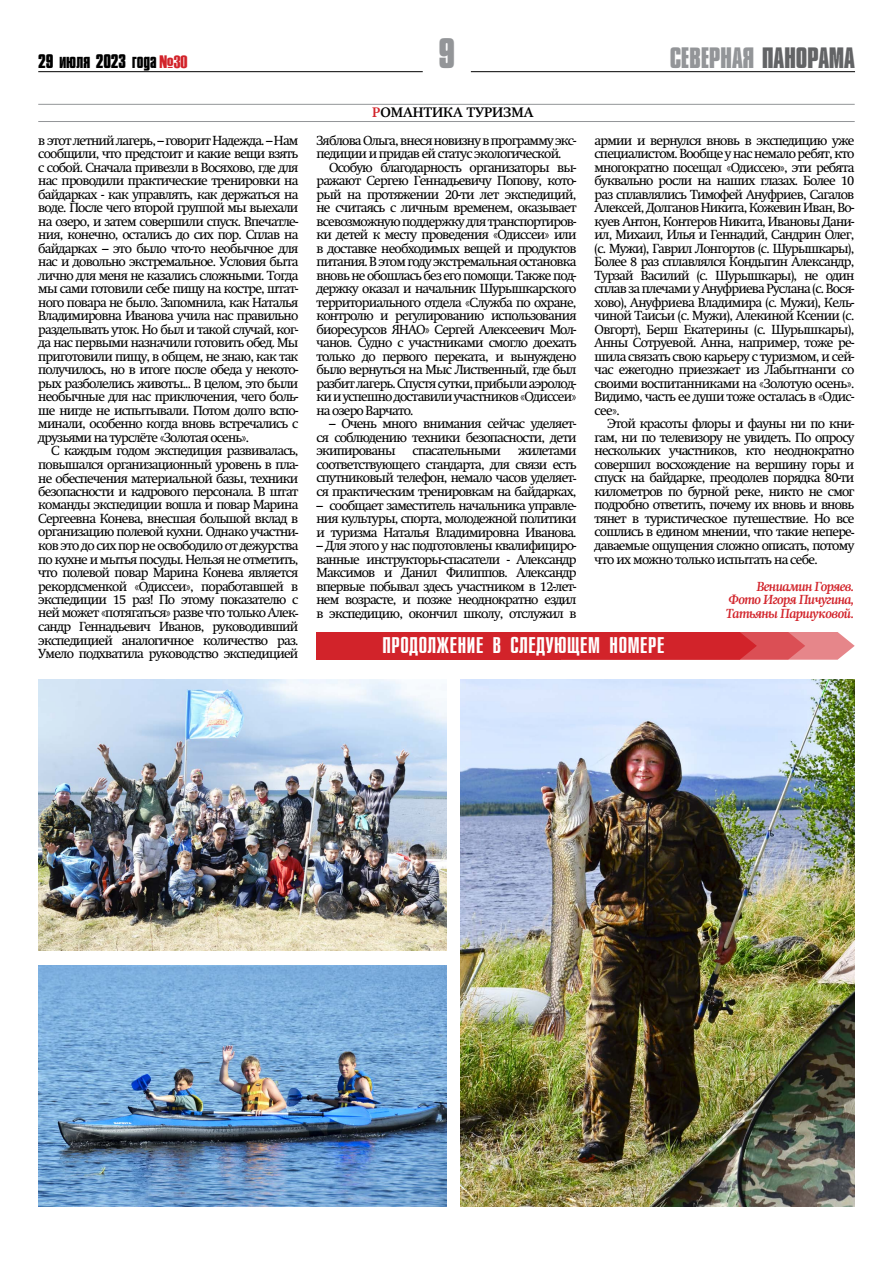
<style>
.page{position:relative;width:893px;height:1263px;background:#fff}
.page>*{position:absolute;margin:0;border:0;box-sizing:border-box;transform-origin:0 0}
.t1{font:700 39px "Compacta MT Cyrillic";color:#939598}
.t2{font:700 27px "Compacta MT Cyrillic";letter-spacing:-.01em;color:#939598}
.t3{font:20.7px "Zagolovok SP";letter-spacing:.03em;color:#fff;scale:1.11 1}
.t4{font:700 18px "Compacta MT Cyrillic";letter-spacing:-.01em;color:#000}
.t5{font:700 13.5px "Swift";color:#000}
.t6{font:13.05px/13.5px "Swift";letter-spacing:-.06em;color:#000;text-align:justify}
.t7{font:italic 700 13.05px/13.5px "Swift";letter-spacing:-.05em;color:#d2232a;text-align:justify}
.s1{font-family:"Haettenschweiler";font-weight:400;color:#d2232a}
.s2{color:#636466}
.s3{color:#d2232a}
</style>
<div class="page">
<hr style="left:38px;top:71px;width:385px;height:1px;background:#000">
<hr style="left:471px;top:71px;width:384px;height:1px;background:#000">
<hr style="left:38px;top:121px;width:817px;height:1px;background:#939598">
<hr style="left:38px;top:104px;width:817px;height:1px;background:#939598">
<svg style="left:316px;top:632px;width:539px;height:28px;background:#d8444a"></svg>
<div style="left:316px;top:638px;width:414px;height:18px;background:#d2232a"></div>
<img style="left:38px;top:680px;width:408px;height:270px">
<img style="left:461px;top:680px;width:393px;height:527px">
<img style="left:38px;top:965px;width:409px;height:242px">
<h3 class="t4" style="left:38px;top:50px;width:151px">29 июля 2023 года <span class="s1">№30</span></h3>
<p class="t6" style="left:38px;top:134px;width:262px">в этот летний лагерь, – говорит Надежда. – Нам сообщили, что предстоит и какие вещи взять с собой. Сначала привезли в Восяхово, где для нас проводили практические тренировки на байдарках - как управлять, как держаться на воде. После чего второй группой мы выехали на озеро, и затем совершили спуск. Впечатле&shy;ния, конечно, остались до сих пор. Сплав на байдарках – это было что-то необычное для нас и довольно экстремальное. Условия быта лично для меня не казались сложными. Тогда мы сами готовили себе пищу на костре, штат&shy;ного повара не было. Запомнила, как Наталья Владимировна Иванова учила нас правильно разделывать уток. Но был и такой случай, ког&shy;да нас первыми назначили готовить обед. Мы приготовили пищу, в общем, не знаю, как так получилось, но в итоге после обеда у некото&shy;рых разболелись животы... В целом, это были необычные для нас приключения, чего боль&shy;ше нигде не испытывали. Потом долго вспо&shy;минали, особенно когда вновь встречались с друзьями на турслёте «Золотая осень».</p>
<p class="t6" style="left:38px;top:444px;width:262px;text-indent:13px">С каждым годом экспедиция развивалась, повышался организационный уровень в пла&shy;не обеспечения материальной базы, техники безопасности и кадрового персонала. В штат команды экспедиции вошла и повар Марина Сергеевна Конева, внесшая большой вклад в организацию полевой кухни. Однако участни&shy;ков это до сих пор не освободило от дежурства по кухне и мытья посуды. Нельзя не отметить, что полевой повар Марина Конева является рекордсменкой «Одиссеи», поработавшей в экспедиции 15 раз! По этому показателю с ней может «потягаться» разве что только Алек&shy;сандр Геннадьевич Иванов, руководивший экспедицией аналогичное количество раз.<br>Умело подхватила руководство экспедицией</p>
<h1 class="t1" style="left:438px;top:28px;width:18px">9</h1>
<h2 class="t2" style="left:670px;top:40px;width:186px">СЕВЕРНАЯ <span class="s2">ПАНОРАМА</span></h2>
<p class="t5" style="left:372px;top:104px;width:163px"><span class="s3">р</span>омантика туризма</p>
<p class="t6" style="left:316px;top:134px;width:262px">Зяблова Ольга, внеся новизну в программу экс&shy;педиции и придав ей статус экологической.</p>
<p class="t6" style="left:316px;top:161px;width:262px;text-indent:13px">Особую благодарность организаторы вы&shy;ражают Сергею Геннадьевичу Попову, кото&shy;рый на протяжении 20-ти лет экспедиций, не считаясь с личным временем, оказывает всевозможную поддержку для транспортиров&shy;ки детей к месту проведения «Одиссеи» или в доставке необходимых вещей и продуктов питания. В этом году экстремальная остановка вновь не обошлась без его помощи. Также под&shy;держку оказал и начальник Шурышкарского территориального отдела «Служба по охране, контролю и регулированию использования биоресурсов ЯНАО» Сергей Алексеевич Мол&shy;чанов. Судно с участниками смогло доехать только до первого переката, и вынуждено было вернуться на Мыс Лиственный, где был разбит лагерь. Спустя сутки, прибыли аэролод&shy;ки и успешно доставили участников «Одиссеи» на озеро Варчато.</p>
<p class="t6" style="left:316px;top:417px;width:262px;text-indent:13px">– Очень много внимания сейчас уделяет&shy;ся соблюдению техники безопасности, дети экипированы</p>
<p class="t6" style="left:316px;top:444px;width:262px;text-indent:202px">жилетами соответствующего стандарта, для связи есть спутниковый телефон, немало часов уделяет&shy;ся практическим тренировкам на байдарках,</p>
<p class="t6" style="left:316px;top:498px;width:262px">– сообщает заместитель начальника управле&shy;ния культуры, спорта, молодежной политики и туризма Наталья Владимировна Иванова.</p>
<p class="t6" style="left:316px;top:539px;width:262px">– Для этого у нас подготовлены квалифициро&shy;ванные инструкторы-спасатели - Александр Максимов и Данил Филиппов. Александр впервые побывал здесь участником в 12-лет&shy;нем возрасте, и позже неоднократно ездил в экспедицию, окончил школу, отслужил в</p>
<p class="t6" style="left:413px;top:444px;width:90px">спасательными</p>
<p class="t6" style="left:595px;top:134px;width:261px">армии и вернулся вновь в экспедицию уже специалистом. Вообще у нас немало ребят, кто многократно посещал «Одиссею», эти ребята буквально росли на наших глазах. Более 10 раз сплавлялись Тимофей Ануфриев, Сагалов Алексей, Долганов Никита, Кожевин Иван, Во&shy;куев Антон, Контеров Никита, Ивановы Дани&shy;ил, Михаил, Илья и Геннадий, Сандрин Олег, (с. Мужи), Гаврил Лонгортов (с. Шурышкары), Более 8 раз сплавлялся Кондыгин Александр, Турзай Василий (с. Шурышкары), не один сплав за плечами у Ануфриева Руслана (с. Вося&shy;хово), Ануфриева Владимира (с. Мужи), Кель&shy;чиной Таисьи (с. Мужи), Алекиной Ксении (с.<br>Овгорт), Берш Екатерины (с. Шурышкары), Анны Сотруевой. Анна, например, тоже ре&shy;шила связать свою карьеру с туризмом, и сей&shy;час ежегодно приезжает из Лабытнанги со своими воспитанниками на «Золотую осень».<br>Видимо, часть ее души тоже осталась в «Одис&shy;сее».</p>
<p class="t6" style="left:595px;top:417px;width:261px;text-indent:13px">Этой красоты флоры и фауны ни по кни&shy;гам, ни по телевизору не увидеть. По опросу нескольких участников, кто неоднократно совершил восхождение на вершину горы и спуск на байдарке, преодолев порядка 80-ти километров по бурной реке, никто не смог подробно ответить, почему их вновь и вновь тянет в туристическое путешествие. Но все сошлись в едином мнении, что такие непере&shy;даваемые ощущения сложно описать, потому что их можно только испытать на себе.</p>
<p class="t7" style="left:726px;top:579px;width:130px;text-indent:30px">Вениамин Горяев.<br>Фото Игоря Пичугина, Татьяны Паршуковой.</p>
<h3 class="t3" style="left:382px;top:633px;width:255px">продолжение в следующем номере</h3>
</div>
